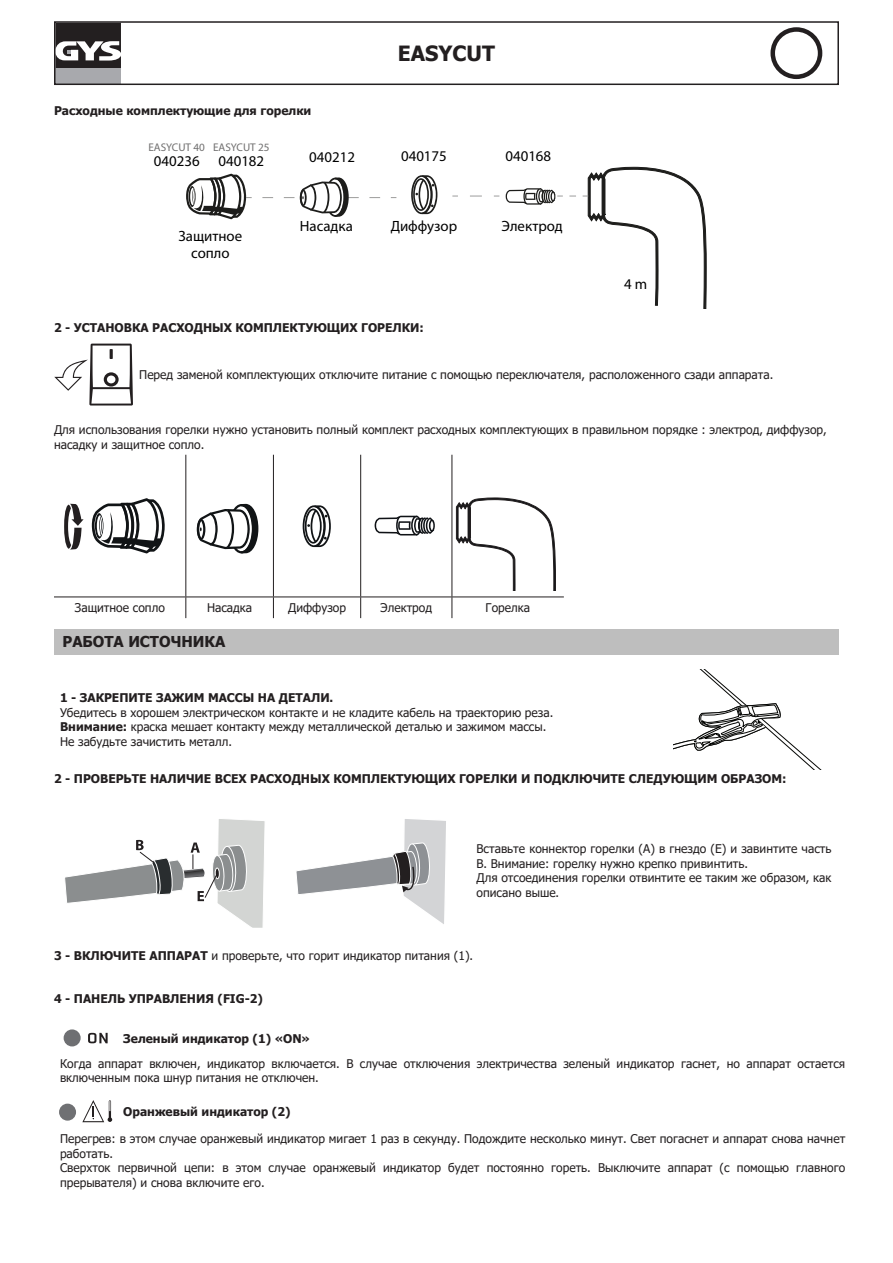
<style>
.page{position:relative;width:893px;height:1263px;background:#fff}
.page>*{position:absolute;margin:0;border:0;box-sizing:border-box;transform-origin:0 0}
.t1{font:700 21px "Tahoma";color:#231f20}
.t2{font:700 15px "Tahoma";color:#231f20}
.t3{font:14.85px/17.9px "Myriad Pro";color:#000;text-align:center}
.t4{font:12px/14.4px "Tahoma";color:#231f20}
.t5{font:700 12px "Tahoma";color:#231f20}
.t6{font:11.1px "Myriad Pro";color:#706f6f}
.s1{font-weight:700}
</style>
<div class="page">
<div style="left:55px;top:68px;width:66px;height:16px;background:#a8a9ad"></div>
<svg style="left:57px;top:24px;width:64px;height:44px"></svg>
<div style="left:54px;top:21px;width:785px;height:64px;border:2px solid #231f20"></div>
<div style="left:770px;top:27px;width:52px;height:52px;border:4px solid #231f20;border-radius:50%"></div>
<svg style="left:583px;top:167px;width:124px;height:142px"></svg>
<svg style="left:470px;top:196px;width:12px;height:1px"></svg>
<svg style="left:506px;top:188px;width:70px;height:17px"></svg>
<svg style="left:186px;top:174px;width:194px;height:45px"></svg>
<svg style="left:411px;top:175px;width:26px;height:39px"></svg>
<svg style="left:54px;top:344px;width:79px;height:61px"></svg>
<hr style="left:185px;top:455px;width:1px;height:141px;background:#231f20">
<hr style="left:273px;top:455px;width:1px;height:141px;background:#231f20">
<hr style="left:360px;top:455px;width:1px;height:141px;background:#231f20">
<hr style="left:452px;top:455px;width:1px;height:141px;background:#231f20">
<hr style="left:54px;top:596px;width:132px;height:1px;background:#231f20">
<hr style="left:186px;top:596px;width:87px;height:1px;background:#231f20">
<svg style="left:185px;top:597px;width:1px;height:21px"></svg>
<hr style="left:273px;top:596px;width:88px;height:1px;background:#231f20">
<svg style="left:273px;top:597px;width:1px;height:21px"></svg>
<hr style="left:361px;top:596px;width:91px;height:1px;background:#231f20">
<svg style="left:360px;top:597px;width:1px;height:21px"></svg>
<hr style="left:452px;top:596px;width:112px;height:1px;background:#231f20">
<svg style="left:452px;top:597px;width:1px;height:21px"></svg>
<svg style="left:64px;top:504px;width:20px;height:46px"></svg>
<svg style="left:92px;top:498px;width:73px;height:55px"></svg>
<svg style="left:197px;top:504px;width:61px;height:49px"></svg>
<svg style="left:303px;top:505px;width:28px;height:42px"></svg>
<svg style="left:375px;top:516px;width:60px;height:19px"></svg>
<svg style="left:456px;top:497px;width:100px;height:94px"></svg>
<div style="left:54px;top:629px;width:784px;height:25px;background:#bebebe"></div>
<svg style="left:674px;top:670px;width:147px;height:99px"></svg>
<svg style="left:65px;top:819px;width:200px;height:109px"></svg>
<svg style="left:296px;top:819px;width:150px;height:105px"></svg>
<svg style="left:88px;top:1033px;width:20px;height:10px"></svg>
<div style="left:64px;top:1029px;width:17px;height:17px;background:#6e6f72;border-radius:50%"></div>
<div style="left:59px;top:1103px;width:17px;height:17px;background:#6f7073;border-radius:50%"></div>
<svg style="left:82px;top:1100px;width:30px;height:22px"></svg>
<p class="t5" style="left:54px;top:103px;width:259px">Расходные комплектующие для горелки</p>
<p class="t6" style="left:148px;top:140px;width:58px">EASYCUT 40</p>
<p class="t3" style="left:154px;top:152px;width:47px">040236</p>
<p class="t6" style="left:213px;top:141px;width:58px">EASYCUT 25</p>
<p class="t3" style="left:218px;top:152px;width:47px">040182</p>
<p class="t3" style="left:309px;top:148px;width:47px">040212</p>
<p class="t1" style="left:398px;top:39px;width:99px">EASYCUT</p>
<p class="t3" style="left:401px;top:146px;width:47px">040175</p>
<p class="t3" style="left:505px;top:146px;width:47px">040168</p>
<p class="t3" style="left:179px;top:226px;width:65px">Защитное сопло</p>
<p class="t3" style="left:300px;top:217px;width:55px">Насадка</p>
<p class="t3" style="left:391px;top:217px;width:68px">Диффузор</p>
<p class="t3" style="left:502px;top:217px;width:63px">Электрод</p>
<p class="t3" style="left:624px;top:275px;width:25px">4 m</p>
<p class="t5" style="left:54px;top:319px;width:371px">2 - УСТАНОВКА РАСХОДНЫХ КОМПЛЕКТУЮЩИХ ГОРЕЛКИ:</p>
<p class="t4" style="left:139px;top:368px;width:636px">Перед заменой комплектующих отключите питание с помощью переключателя, расположенного сзади аппарата.</p>
<p class="t4" style="left:54px;top:423px;width:774px">Для использования горелки нужно установить полный комплект расходных комплектующих в правильном порядке : электрод, диффузор, насадку и защитное сопло.</p>
<p class="t4" style="left:75px;top:601px;width:91px">Защитное сопло</p>
<p class="t4" style="left:207px;top:601px;width:47px">Насадка</p>
<p class="t4" style="left:288px;top:601px;width:59px">Диффузор</p>
<p class="t4" style="left:380px;top:601px;width:53px">Электрод</p>
<p class="t4" style="left:486px;top:601px;width:46px">Горелка</p>
<p class="t2" style="left:63px;top:631px;width:164px">РАБОТА ИСТОЧНИКА</p>
<p class="t5" style="left:60px;top:690px;width:275px">1 - ЗАКРЕПИТЕ ЗАЖИМ МАССЫ НА ДЕТАЛИ.</p>
<p class="t4" style="left:60px;top:706px;width:495px">Убедитесь в хорошем электрическом контакте и не кладите кабель на траекторию реза.</p>
<p class="t4" style="left:60px;top:720px;width:488px"><span class="s1">Внимание:</span> краска мешает контакту между металлической деталью и зажимом массы.</p>
<p class="t4" style="left:60px;top:735px;width:174px">Не забудьте зачистить металл.</p>
<p class="t5" style="left:54px;top:771px;width:734px">2 - ПРОВЕРЬТЕ НАЛИЧИЕ ВСЕХ РАСХОДНЫХ КОМПЛЕКТУЮЩИХ ГОРЕЛКИ И ПОДКЛЮЧИТЕ СЛЕДУЮЩИМ ОБРАЗОМ:</p>
<p class="t4" style="left:476px;top:842px;width:356px">Вставьте коннектор горелки (A) в гнездо (E) и завинтите часть<br>B. Внимание: горелку нужно крепко привинтить.</p>
<p class="t4" style="left:476px;top:871px;width:356px">Для отсоединения горелки отвинтите ее таким же образом, как описано выше.</p>
<p class="t4" style="left:54px;top:949px;width:421px"><span class="s1">3 - ВКЛЮЧИТЕ АППАРАТ</span> и проверьте, что горит индикатор питания (1).</p>
<p class="t5" style="left:54px;top:990px;width:210px">4 - ПАНЕЛЬ УПРАВЛЕНИЯ (FIG-2)</p>
<p class="t5" style="left:123px;top:1030px;width:188px">Зеленый индикатор (1) «ON»</p>
<p class="t4" style="left:60px;top:1057px;width:787px">Когда аппарат включен, индикатор включается. В случае отключения электричества зеленый индикатор гаснет, но аппарат остается включенным пока шнур питания не отключен.</p>
<p class="t5" style="left:123px;top:1103px;width:169px">Оранжевый индикатор (2)</p>
<p class="t4" style="left:60px;top:1132px;width:787px">Перегрев: в этом случае оранжевый индикатор мигает 1 раз в секунду. Подождите несколько минут. Свет погаснет и аппарат снова начнет работать.</p>
<p class="t4" style="left:60px;top:1161px;width:787px">Сверхток первичной цепи: в этом случае оранжевый индикатор будет постоянно гореть. Выключите аппарат (с помощью главного прерывателя) и снова включите его.</p>
</div>
